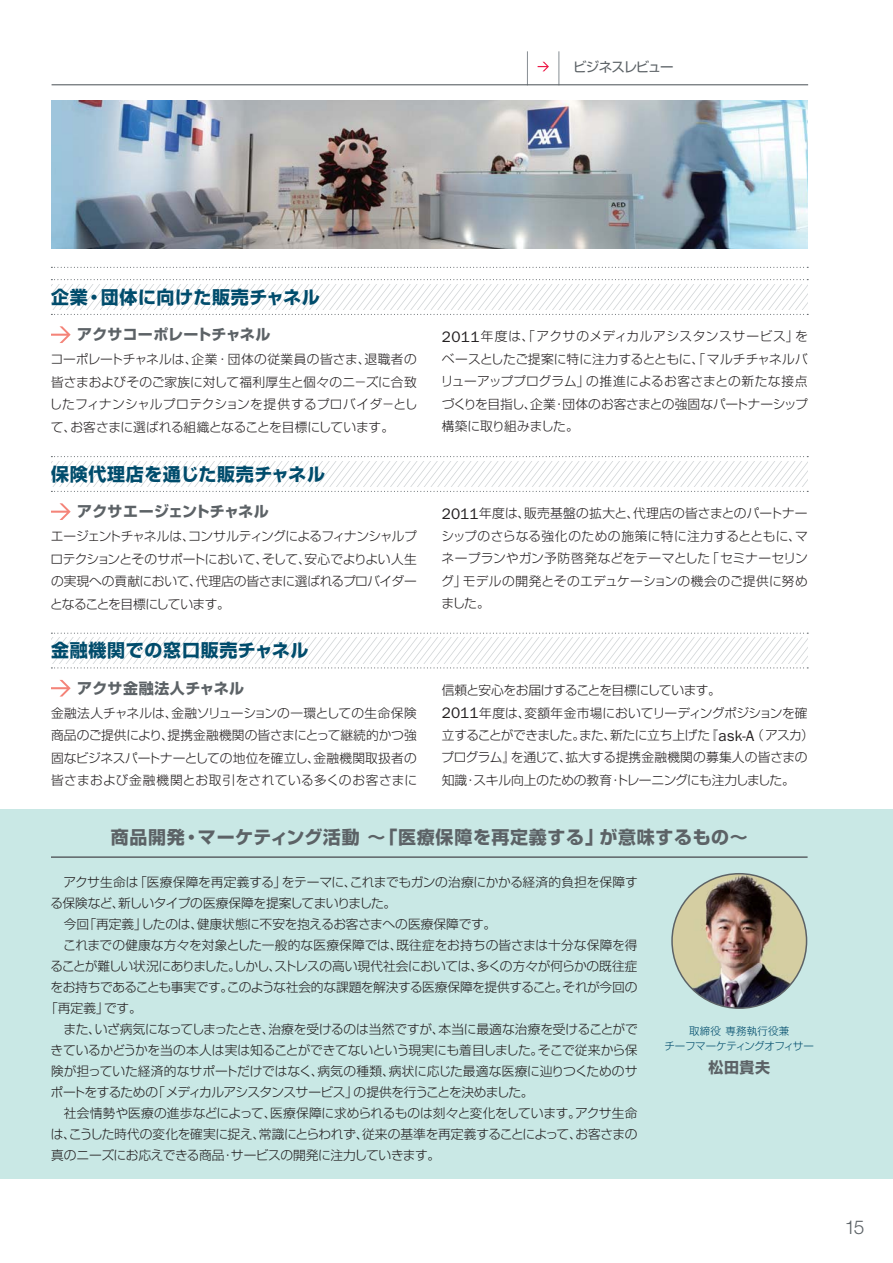
<style>
.page{position:relative;width:893px;height:1263px;background:#fff}
.page>*{position:absolute;margin:0;border:0;box-sizing:border-box;transform-origin:0 0}
.t1{font:300 19.05px "Helvetica Neue LT Std";color:#5c6266}
.t2{font:18px "Shin Go Pr 5 Bold 90 msp RKSJ H";letter-spacing:.04em;color:#004c6c}
.t3{font:18px "Shin Go Pr 5 Bold 90 msp RKSJ H";letter-spacing:.04em;color:#5c6266}
.t4{font:15px "Shin Go Pr 5 Bold 90 msp RKSJ H";letter-spacing:.01em;color:#5c6266}
.t5{font:15px "Shin Go Pr 5 Bold 90 msp RKSJ H";letter-spacing:.035em;color:#5c6266}
.t6{font:13.5px "Shin Go Pr 5 Regular 90 msp RKSJ H";letter-spacing:-.095em;color:#5c6266}
.t7{font:12.75px/22.5px "Shin Go Pr 5 Light 90 msp RKSJ H";letter-spacing:-.02em;color:#231f20;text-align:justify}
.t8{font:12.75px "Shin Go Pr 5 Light 90 msp RKSJ H";letter-spacing:-.055em;color:#231f20}
.t9{font:12.75px "Shin Go Pr 5 Light 90 msp RKSJ H";color:#231f20}
.t10{font:12.75px "Shin Go Pr 5 Light 90 msp RKSJ H";letter-spacing:.005em;color:#231f20}
.t11{font:10.5px/15px "Shin Go Pr 5 Light 90 msp RKSJ H";color:#004c6c;text-align:center}
.s1{font-family:"ITC Franklin Gothic Std";font-size:15.3px}
</style>
<div class="page">
<svg style="left:51px;top:279px;width:757px;height:36px"></svg>
<svg style="left:51px;top:326px;width:20px;height:17px"></svg>
<svg style="left:51px;top:633px;width:757px;height:35px"></svg>
<svg style="left:51px;top:680px;width:20px;height:17px"></svg>
<div style="left:0;top:809px;width:892px;height:370px;background:#c9e8e5"></div>
<hr style="left:51px;top:856px;width:756px;height:2px;background:#5c6266">
<img style="left:672px;top:874px;width:134px;height:134px">
<img style="left:51px;top:100px;width:756px;height:149px">
<svg style="left:51px;top:456px;width:757px;height:36px"></svg>
<svg style="left:51px;top:503px;width:20px;height:17px"></svg>
<hr style="left:558px;top:51px;width:1px;height:34px;background:#878e93">
<hr style="left:527px;top:51px;width:1px;height:34px;background:#878e93">
<hr style="left:52px;top:84px;width:756px;height:1px;background:#5c6266">
<svg style="left:51px;top:267px;width:757px;height:1px"></svg>
<svg style="left:538px;top:62px;width:11px;height:9px"></svg>
<p class="t6" style="left:573px;top:62px;width:102px">ビジネスレビュー</p>
<h2 class="t2" style="left:51px;top:290px;width:270px">企業・団体に向けた販売チャネル</h2>
<p class="t4" style="left:77px;top:329px;width:195px">アクサコーポレートチャネル</p>
<p class="t7" style="left:50px;top:350px;width:370px">コーポレートチャネルは、企業・団体の従業員の皆さま、退職者の皆さまおよびそのご家族に対して福利厚生と個々のニ－ズに合致したフィナンシャルプロテクションを提供するプロバイダ－として、お客さまに選ばれる組織となることを目標にしています。</p>
<h2 class="t2" style="left:51px;top:467px;width:275px">保険代理店を通じた販売チャネル</h2>
<p class="t4" style="left:77px;top:506px;width:193px">アクサエージェントチャネル</p>
<p class="t7" style="left:50px;top:527px;width:368px">エージェントチャネルは、コンサルティングによるフィナンシャルプロテクションとそのサポートにおいて、そして、安心でよりよい人生の実現への貢献において、代理店の皆さまに選ばれるプロバイダーとなることを目標にしています。</p>
<h2 class="t2" style="left:51px;top:644px;width:259px">金融機関での窓口販売チャネル</h2>
<p class="t5" style="left:77px;top:683px;width:169px">アクサ金融法人チャネル</p>
<p class="t7" style="left:51px;top:704px;width:368px">金融法人チャネルは、金融ソリューションの一環としての生命保険商品のご提供により、提携金融機関の皆さまにとって継続的かつ強固なビジネスパートナーとしての地位を確立し、金融機関取扱者の皆さまおよび金融機関とお取引をされている多くのお客さまに</p>
<p class="t7" style="left:441px;top:327px;width:369px"><span class="s1">2011</span>年度は、「アクサのメディカルアシスタンスサービス」をベースとしたご提案に特に注力するとともに、「マルチチャネルバリューアッププログラム」の推進によるお客さまとの新たな接点づくりを目指し、企業・団体のお客さまとの強固なパートナーシップ構築に取り組みました。</p>
<p class="t7" style="left:441px;top:504px;width:368px"><span class="s1">2011</span>年度は、販売基盤の拡大と、代理店の皆さまとのパートナーシップのさらなる強化のための施策に特に注力するとともに、マネープランやガン予防啓発などをテーマとした「セミナーセリング」モデルの開発とそのエデュケーションの機会のご提供に努めました。</p>
<p class="t7" style="left:441px;top:681px;width:374px;text-align:left">信頼と安心をお届けすることを目標にしています。<br><span class="s1">2011</span>年度は、変額年金市場においてリーディングポジションを確立することができました。また、新たに立ち上げた『<span class="s1">ask-A</span>（アスカ）プログラム』を通じて、拡大する提携金融機関の募集人の皆さまの知識・スキル向上のための教育・トレーニングにも注力しました。</p>
<h2 class="t3" style="left:111px;top:831px;width:639px">商品開発・マーケティング活動～「医療保障を再定義する」が意味するもの～</h2>
<p class="t7" style="left:51px;top:873px;width:588px">　アクサ生命は「医療保障を再定義する」をテーマに、これまでもガンの治療にかかる経済的負担を保障す</p>
<p class="t8" style="left:51px;top:899px;width:347px">る保険など、新しいタイプの医療保障を提案してまいりました。</p>
<p class="t7" style="left:51px;top:915px;width:447px">　今回「再定義」したのは、健康状態に不安を抱えるお客さまへの医療保障です。</p>
<p class="t10" style="left:51px;top:941px;width:588px">　これまでの健康な方々を対象とした一般的な医療保障では、既往症をお持ちの皆さまは十分な保障を得</p>
<p class="t7" style="left:51px;top:957px;width:588px">ることが難しい状況にありました。しかし、ストレスの高い現代社会においては、多くの方々が何らかの既往症</p>
<p class="t7" style="left:51px;top:978px;width:588px">をお持ちであることも事実です。このような社会的な課題を解決する医療保障を提供すること。それが今回の</p>
<p class="t7" style="left:45px;top:999px;width:98px">「再定義」です。</p>
<p class="t7" style="left:51px;top:1020px;width:588px">　また、いざ病気になってしまったとき、治療を受けるのは当然ですが、本当に最適な治療を受けることがで</p>
<p class="t7" style="left:51px;top:1041px;width:588px">きているかどうかを当の本人は実は知ることができてないという現実にも着目しました。そこで従来から保</p>
<p class="t9" style="left:51px;top:1066px;width:588px">険が担っていた経済的なサポートだけではなく、病気の種類、病状に応じた最適な医療に辿りつくためのサ</p>
<p class="t8" style="left:51px;top:1087px;width:484px">ポートをするための「メディカルアシスタンスサービス」の提供を行うことを決めました。</p>
<p class="t7" style="left:51px;top:1104px;width:588px">　社会情勢や医療の進歩などによって、医療保障に求められるものは刻々と変化をしています。アクサ生命</p>
<p class="t7" style="left:51px;top:1125px;width:588px">は、こうした時代の変化を確実に捉え、常識にとらわれず、従来の基準を再定義することによって、お客さまの</p>
<p class="t7" style="left:51px;top:1146px;width:391px">真のニーズにお応えできる商品・サービスの開発に注力していきます。</p>
<p class="t11" style="left:664px;top:1025px;width:151px">取締役専務執行役兼<br>チーフマーケティングオフィサー</p>
<p class="t4" style="left:708px;top:1061px;width:63px">松田貴夫</p>
<h1 class="t1" style="left:845px;top:1216px;width:21px">15</h1>
</div>
